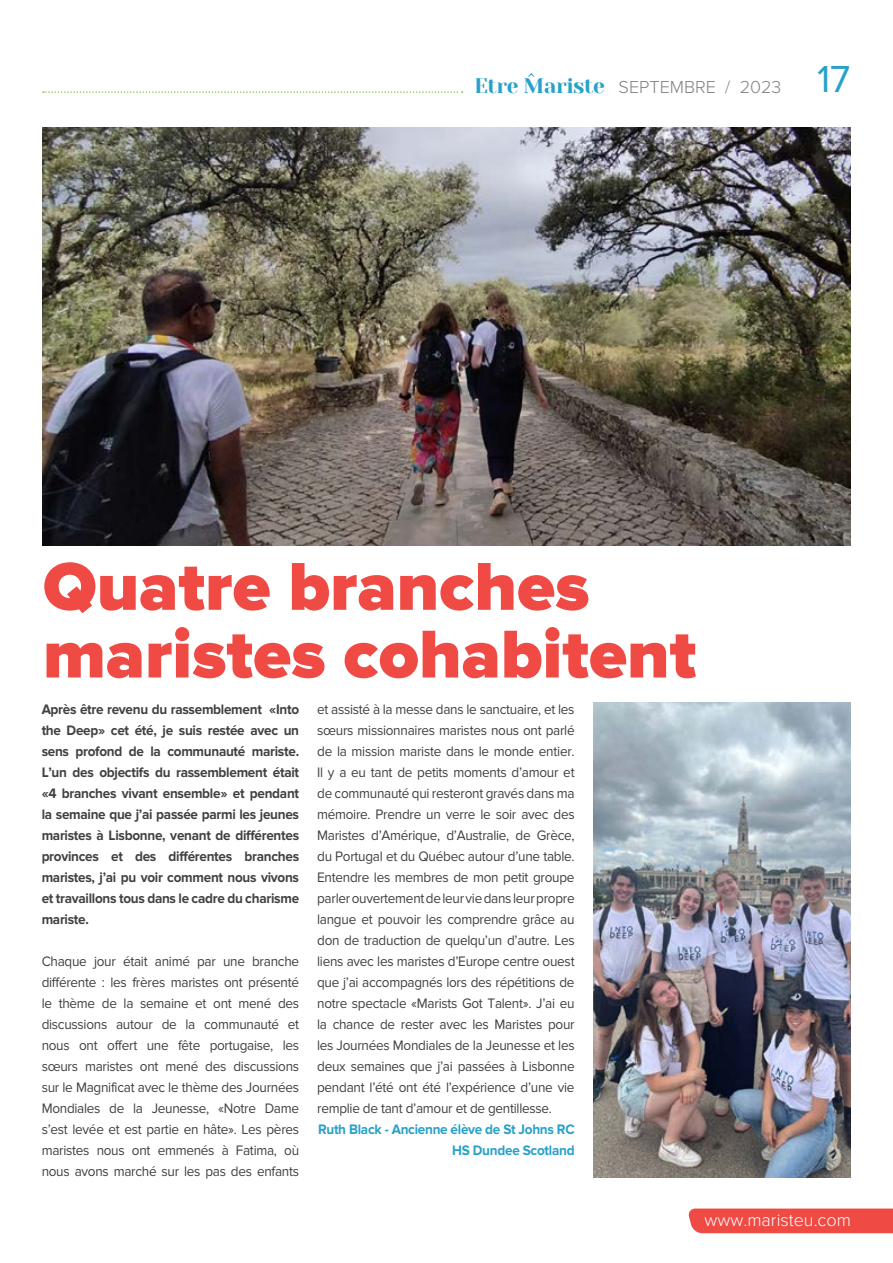
<style>
.page{position:relative;width:893px;height:1263px;background:#fff}
.page>*{position:absolute;margin:0;border:0;box-sizing:border-box;transform-origin:0 0}
.t1{font:900 70.05px/67.7px "Proxima Nova";color:#f04a45}
.t2{font:39px "Proxima Nova";color:#27a1ca}
.t3{font:300 18px "Proxima Nova";color:#808285}
.t4{font:300 18px "Proxima Nova";color:#fff}
.t5{font:14.25px/21px "Proxima Nova";letter-spacing:-.02em;color:#414042;text-align:justify;scale:.95 1}
.t6{font:700 14.25px/21px "Proxima Nova";letter-spacing:-.02em;color:#414042;text-align:justify;scale:.95 1}
.t7{font:700 14.25px/21px "Proxima Nova";letter-spacing:-.02em;color:#27a1ca;text-align:right;scale:.95 1}
.s1{font-family:"Yeseva One";font-weight:400;font-size:21px;color:#27a1ca}
</style>
<div class="page">
<div style="left:688px;top:1208px;width:205px;height:25px;background:#f04a45"></div>
<svg style="left:43px;top:91px;width:420px;height:2px"></svg>
<svg style="left:528px;top:73px;width:6px;height:4px"></svg>
<img style="left:42px;top:128px;width:808px;height:417px">
<img style="left:593px;top:703px;width:257px;height:475px">
<p class="t3" style="left:474px;top:77px;width:308px"><span class="s1">Etre Mariste</span> SEPTEMBRE / 2023</p>
<h2 class="t2" style="left:817px;top:57px;width:35px">17</h2>
<h1 class="t1" style="left:43px;top:555px;width:655px">Quatre branches maristes cohabitent</h1>
<p class="t6" style="left:42px;top:699px;width:273px">Après être revenu du rassemblement «Into the Deep» cet été, je suis restée avec un sens profond de la communauté mariste.<br>L’un des objectifs du rassemblement était «4 branches vivant ensemble» et pendant la semaine que j’ai passée parmi les jeunes maristes à Lisbonne, venant de différentes provinces et des différentes branches maristes, j’ai pu voir comment nous vivons et travaillons tous dans le cadre du charisme mariste.</p>
<p class="t5" style="left:42px;top:951px;width:273px">Chaque jour était animé par une branche différente : les frères maristes ont présenté le thème de la semaine et ont mené des discussions autour de la communauté et nous ont offert une fête portugaise, les sœurs maristes ont mené des discussions sur le Magnificat avec le thème des Journées Mondiales de la Jeunesse, «Notre Dame s’est levée et est partie en hâte». Les pères maristes nous ont emmenés à Fatima, où nous avons marché sur les pas des enfants</p>
<p class="t5" style="left:317px;top:699px;width:273px">et assisté à la messe dans le sanctuaire, et les sœurs missionnaires maristes nous ont parlé de la mission mariste dans le monde entier.<br>Il y a eu tant de petits moments d’amour et de communauté qui resteront gravés dans ma mémoire. Prendre un verre le soir avec des Maristes d’Amérique, d’Australie, de Grèce, du Portugal et du Québec autour d’une table.<br>Entendre les membres de mon petit groupe parler ouvertement de leur vie dans leur propre langue et pouvoir les comprendre grâce au don de traduction de quelqu’un d’autre. Les liens avec les maristes d’Europe centre ouest que j’ai accompagnés lors des répétitions de notre spectacle «Marists Got Talent». J’ai eu la chance de rester avec les Maristes pour les Journées Mondiales de la Jeunesse et les deux semaines que j’ai passées à Lisbonne pendant l’été ont été l’expérience d’une vie remplie de tant d’amour et de gentillesse.</p>
<p class="t7" style="left:318px;top:1119px;width:272px">Ruth Black - Ancienne élève de St Johns RC<br>HS Dundee Scotland</p>
<p class="t4" style="left:705px;top:1209px;width:148px">www.maristeu.com</p>
</div>
